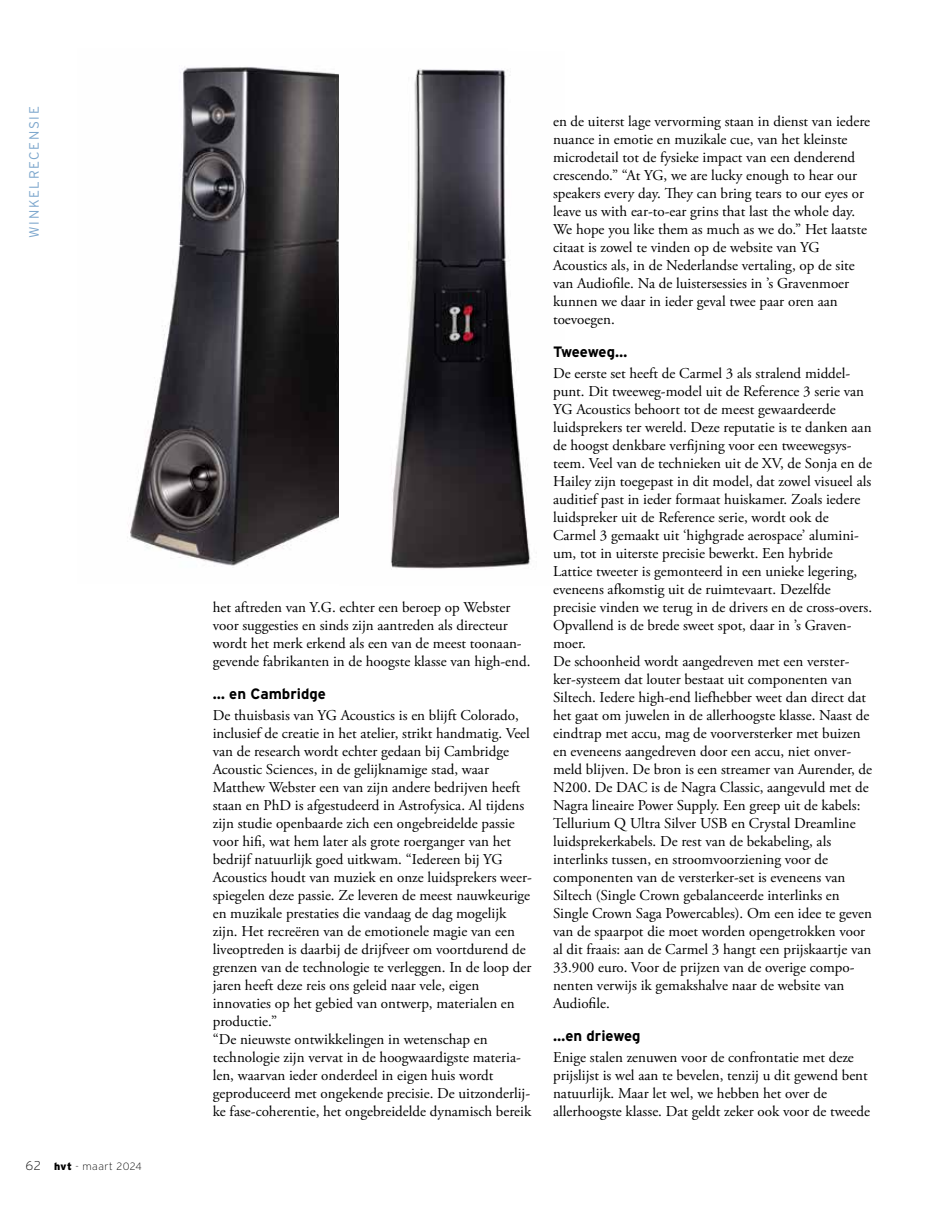
<style>
.page{position:relative;width:936px;height:1212px;background:#fff}
.page>*{position:absolute;margin:0;border:0;box-sizing:border-box;transform-origin:0 0}
.t1{font:15px/18px "Adobe Garamond Pro";color:#000}
.t2{font:700 15px "Interstate";color:#000}
.t3{font:700 15px "Interstate";letter-spacing:-.02em;color:#000}
.t4{font:300 13.5px "Interstate";letter-spacing:.12em;color:#7ca6cc}
.t5{font:200 10.5px "Interstate";letter-spacing:.05em;color:#000}
.s1{font-size:12.75px}
.s2{font-weight:900}
</style>
<div class="page">
<img style="left:128px;top:66px;width:211px;height:500px">
<img style="left:391px;top:69px;width:140px;height:501px">
<p class="t4" style="left:26px;top:238px;width:133px;rotate:-90deg">WINKELRECENSIE</p>
<p class="t5" style="left:26px;top:1160px;width:118px"><span class="s1">62</span> <span class="s2">hvt</span> - maart 2024</p>
<p class="t1" style="left:213px;top:599px;width:319px">het aftreden van Y.G. echter een beroep op Webster voor suggesties en sinds zijn aantreden als directeur wordt het merk erkend als een van de meest toonaan&shy;gevende fabrikanten in de hoogste klasse van high-end.</p>
<p class="t2" style="left:213px;top:685px;width:115px">… en Cambridge</p>
<p class="t1" style="left:213px;top:707px;width:320px">De thuisbasis van YG Acoustics is en blijft Colorado, inclusief de creatie in het atelier, strikt handmatig. Veel van de research wordt echter gedaan bij Cambridge Acoustic Sciences, in de gelijknamige stad, waar Matthew Webster een van zijn andere bedrijven heeft staan en PhD is afgestudeerd in Astrofysica. Al tijdens zijn studie openbaarde zich een ongebreidelde passie voor hifi, wat hem later als grote roerganger van het bedrijf natuurlijk goed uitkwam. “Iedereen bij YG Acoustics houdt van muziek en onze luidsprekers weer&shy;spiegelen deze passie. Ze leveren de meest nauwkeurige en muzikale prestaties die vandaag de dag mogelijk zijn. Het recreëren van de emotionele magie van een liveoptreden is daarbij de drijfveer om voortdurend de grenzen van de technologie te verleggen. In de loop der jaren heeft deze reis ons geleid naar vele, eigen innovaties op het gebied van ontwerp, materialen en productie.”<br>“De nieuwste ontwikkelingen in wetenschap en technologie zijn vervat in de hoogwaardigste materia&shy;len, waarvan ieder onderdeel in eigen huis wordt geproduceerd met ongekende precisie. De uitzonderlij&shy;ke fase-coherentie, het ongebreidelde dynamisch bereik</p>
<p class="t1" style="left:553px;top:113px;width:318px">en de uiterst lage vervorming staan in dienst van iedere nuance in emotie en muzikale cue, van het kleinste microdetail tot de fysieke impact van een denderend crescendo.” “At YG, we are lucky enough to hear our speakers every day. They can bring tears to our eyes or leave us with ear-to-ear grins that last the whole day.<br>We hope you like them as much as we do.” Het laatste citaat is zowel te vinden op de website van YG Acoustics als, in de Nederlandse vertaling, op de site van Audiofile. Na de luistersessies in ’s Gravenmoer kunnen we daar in ieder geval twee paar oren aan toevoegen.</p>
<p class="t3" style="left:553px;top:343px;width:76px">Tweeweg…</p>
<p class="t1" style="left:553px;top:365px;width:320px">De eerste set heeft de Carmel 3 als stralend middel&shy;punt. Dit tweeweg-model uit de Reference 3 serie van YG Acoustics behoort tot de meest gewaardeerde luidsprekers ter wereld. Deze reputatie is te danken aan de hoogst denkbare verfijning voor een tweewegsys&shy;teem. Veel van de technieken uit de XV, de Sonja en de Hailey zijn toegepast in dit model, dat zowel visueel als auditief past in ieder formaat huiskamer. Zoals iedere luidspreker uit de Reference serie, wordt ook de Carmel 3 gemaakt uit ‘highgrade aerospace’ alumini&shy;um, tot in uiterste precisie bewerkt. Een hybride Lattice tweeter is gemonteerd in een unieke legering, eveneens afkomstig uit de ruimtevaart. Dezelfde precisie vinden we terug in de drivers en de cross-overs.<br>Opvallend is de brede sweet spot, daar in ’s Graven&shy;moer.<br>De schoonheid wordt aangedreven met een verster&shy;ker-systeem dat louter bestaat uit componenten van Siltech. Iedere high-end liefhebber weet dan direct dat het gaat om juwelen in de allerhoogste klasse. Naast de eindtrap met accu, mag de voorversterker met buizen en eveneens aangedreven door een accu, niet onver&shy;meld blijven. De bron is een streamer van Aurender, de N200. De DAC is de Nagra Classic, aangevuld met de Nagra lineaire Power Supply. Een greep uit de kabels:<br>Tellurium Q Ultra Silver USB en Crystal Dreamline luidsprekerkabels. De rest van de bekabeling, als interlinks tussen, en stroomvoorziening voor de componenten van de versterker-set is eveneens van Siltech (Single Crown gebalanceerde interlinks en Single Crown Saga Powercables). Om een idee te geven van de spaarpot die moet worden opengetrokken voor al dit fraais: aan de Carmel 3 hangt een prijskaartje van 33.900 euro. Voor de prijzen van de overige compo&shy;nenten verwijs ik gemakshalve naar de website van Audiofile.</p>
<p class="t2" style="left:553px;top:1027px;width:89px">…en drieweg</p>
<p class="t1" style="left:553px;top:1049px;width:318px">Enige stalen zenuwen voor de confrontatie met deze prijslijst is wel aan te bevelen, tenzij u dit gewend bent natuurlijk. Maar let wel, we hebben het over de allerhoogste klasse. Dat geldt zeker ook voor de tweede</p>
</div>
